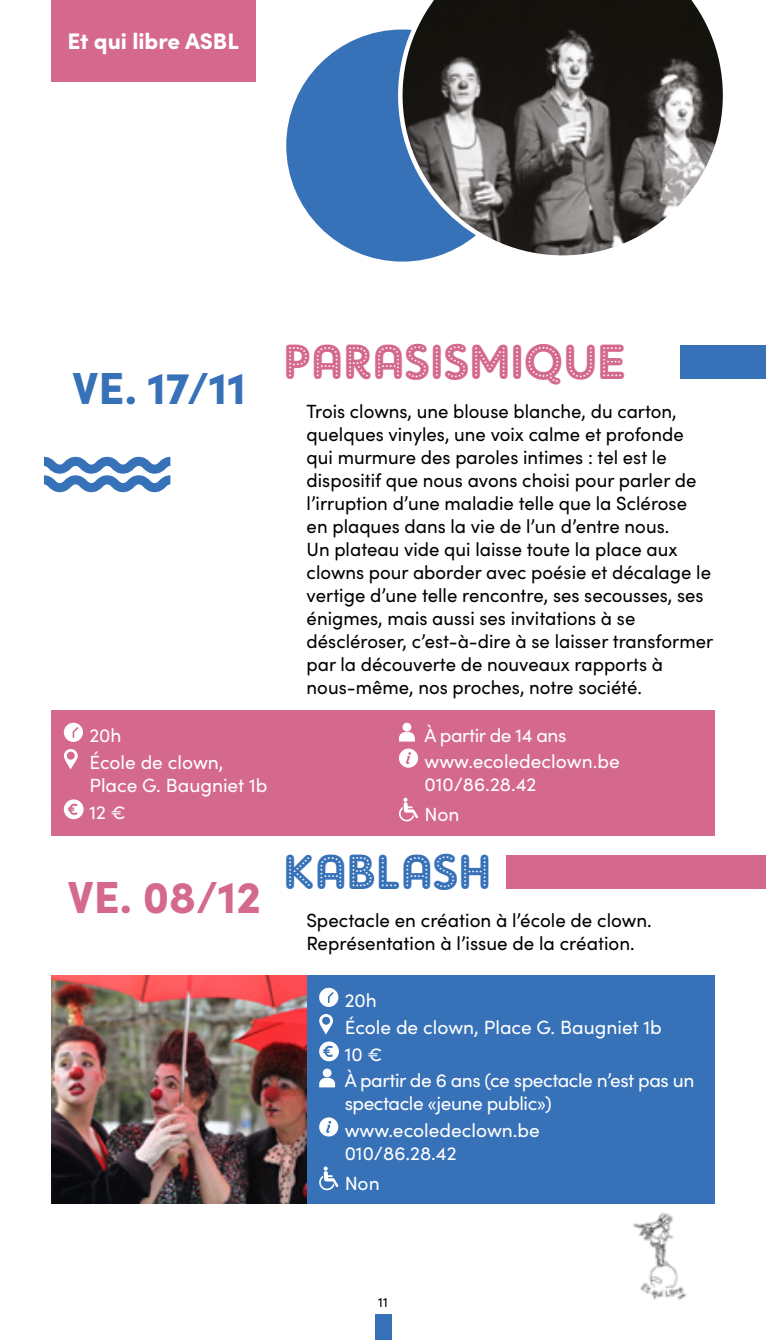
<style>
.page{position:relative;width:766px;height:1340px;background:#fff}
.page>*{position:absolute;margin:0;border:0;box-sizing:border-box;transform-origin:0 0}
.t1{font:49.5px "Adam Gorry Lights";color:#d4698d}
.t2{font:49.5px "Adam Gorry Lights";color:#3771b8}
.t3{font:900 45px "Sofia Pro";color:#3771b8}
.t4{font:900 45px "Sofia Pro";color:#d4698d}
.t5{font:900 22.5px "Sofia Pro";color:#fff}
.t6{font:19.12px/22.9px "Sofia Pro";color:#000}
.t7{font:19.12px/26.8px "Sofia Pro";color:#fff}
.t8{font:19.12px/26.1px "Sofia Pro";letter-spacing:-.025em;color:#fff}
.t9{font:13.5px "Sofia Pro";color:#000}
</style>
<div class="page">
<img style="left:630px;top:1202px;width:67px;height:98px">
<div style="left:374px;top:1314px;width:17px;height:25px;background:#3771b8"></div>
<div style="left:286px;top:29px;width:232px;height:232px;background:#3771b8;border-radius:50%"></div>
<svg style="left:398px;top:0;width:325px;height:260px"></svg>
<div style="left:51px;top:710px;width:663px;height:126px;background:#d4698d"></div>
<svg style="left:64px;top:722px;width:19px;height:20px"></svg>
<svg style="left:64px;top:749px;width:14px;height:20px"></svg>
<svg style="left:64px;top:799px;width:20px;height:20px"></svg>
<div style="left:402px;top:722px;width:9px;height:9px;background:#fff;border-radius:50%"></div>
<svg style="left:399px;top:732px;width:16px;height:9px"></svg>
<div style="left:399px;top:748px;width:19px;height:19px;background:#fff;border-radius:50%"></div>
<svg style="left:406px;top:752px;width:5px;height:12px"></svg>
<svg style="left:399px;top:797px;width:19px;height:25px"></svg>
<svg style="left:44px;top:457px;width:126px;height:35px"></svg>
<div style="left:680px;top:345px;width:85px;height:34px;background:#3771b8"></div>
<div style="left:306px;top:975px;width:408px;height:227px;background:#3771b8"></div>
<svg style="left:319px;top:987px;width:19px;height:20px"></svg>
<svg style="left:319px;top:1014px;width:14px;height:20px"></svg>
<svg style="left:319px;top:1041px;width:20px;height:20px"></svg>
<div style="left:322px;top:1068px;width:9px;height:9px;background:#fff;border-radius:50%"></div>
<svg style="left:319px;top:1077px;width:16px;height:10px"></svg>
<div style="left:319px;top:1117px;width:19px;height:19px;background:#fff;border-radius:50%"></div>
<svg style="left:326px;top:1121px;width:5px;height:11px"></svg>
<svg style="left:319px;top:1166px;width:19px;height:24px"></svg>
<div style="left:506px;top:854px;width:259px;height:34px;background:#d4698d"></div>
<div style="left:51px;top:0;width:204px;height:81px;background:#d4698d"></div>
<img style="left:51px;top:975px;width:255px;height:227px">
<p class="t5" style="left:67px;top:23px;width:173px">Et qui libre ASBL</p>
<h2 class="t3" style="left:72px;top:353px;width:175px">VE. 17/11</h2>
<p class="t7" style="left:89px;top:720px;width:136px;line-height:27.4px">20h<br>École de clown,</p>
<p class="t7" style="left:89px;top:771px;width:180px">Place G. Baugniet 1b<br>12 €</p>
<h2 class="t4" style="left:67px;top:862px;width:195px">VE. 08/12</h2>
<h1 class="t1" style="left:283px;top:333px;width:344px">PARASISMIQUE</h1>
<p class="t6" style="left:306px;top:399px;width:408px">Trois clowns, une blouse blanche, du carton, quelques vinyles, une voix calme et profonde qui murmure des paroles intimes : tel est le dispositif que nous avons choisi pour parler de l’irruption d’une maladie telle que la Sclérose<br>en plaques dans la vie de l’un d’entre nous.<br>Un plateau vide qui laisse toute la place aux clowns pour aborder avec poésie et décalage le vertige d’une telle rencontre, ses secousses, ses énigmes, mais aussi ses invitations à se déscléroser, c’est-à-dire à se laisser transformer par la découverte de nouveaux rapports à nous-même, nos proches, notre société.</p>
<p class="t7" style="left:424px;top:720px;width:197px;line-height:26.1px">À partir de 14 ans www.ecoledeclown.be</p>
<p class="t7" style="left:424px;top:767px;width:113px;line-height:30.8px">010/86.28.42<br>Non</p>
<h1 class="t2" style="left:283px;top:842px;width:209px">KABLASH</h1>
<p class="t6" style="left:306px;top:907px;width:347px">Spectacle en création à l’école de clown.<br>Représentation à l’issue de la création.</p>
<p class="t7" style="left:344px;top:985px;width:351px">20h<br>École de clown, Place G. Baugniet 1b<br>10 €<br>À partir de 6 ans (ce spectacle n’est pas un</p>
<p class="t8" style="left:344px;top:1089px;width:208px">spectacle «jeune public») www.ecoledeclown.be</p>
<p class="t7" style="left:344px;top:1136px;width:113px;line-height:30.8px">010/86.28.42<br>Non</p>
<p class="t9" style="left:378px;top:1291px;width:11px">11</p>
</div>
